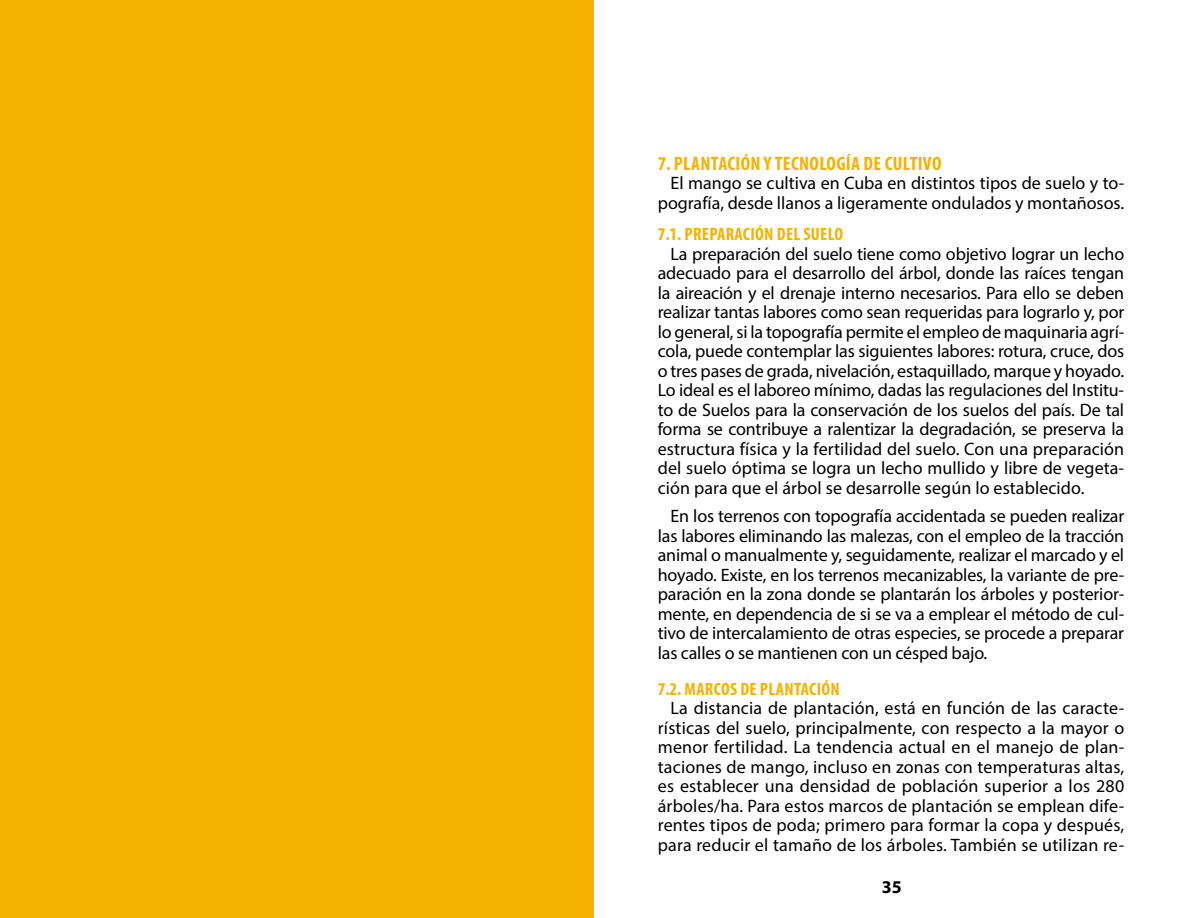
<style>
.page{position:relative;width:1188px;height:918px;background:#fff}
.page>*{position:absolute;margin:0;border:0;box-sizing:border-box;transform-origin:0 0}
.t1{font:700 condensed 19.5px "Myriad Pro";letter-spacing:.02em;color:#f6b200}
.t2{font:18px/19.5px "Myriad Pro";color:#000;text-align:justify}
.t3{font:700 condensed 18px "Myriad Pro";letter-spacing:.02em;color:#f6b200}
.t4{font:700 18px "Myriad Pro";color:#000}
</style>
<div class="page">
<div style="left:0;top:0;width:593px;height:918px;background:#f6b200"></div>
<p class="t1" style="left:658px;top:151px;width:285px">7. PLANTACIÓN Y TECNOLOGÍA DE CULTIVO</p>
<p class="t2" style="left:658px;top:173px;width:468px;text-align:right">El mango se cultiva en Cuba en distintos tipos de suelo y to&shy;pografía, desde llanos a ligeramente ondulados y montañosos.</p>
<p class="t3" style="left:658px;top:223px;width:187px">7.1. PREPARACIÓN DEL SUELO</p>
<p class="t2" style="left:658px;top:244px;width:468px;text-indent:13px">La preparación del suelo tiene como objetivo lograr un lecho adecuado para el desarrollo del árbol, donde las raíces tengan la aireación y el drenaje interno necesarios. Para ello se deben realizar tantas labores como sean requeridas para lograrlo y, por lo general, si la topografía permite el empleo de maquinaria agrí&shy;cola, puede contemplar las siguientes labores: rotura, cruce, dos o tres pases de grada, nivelación, estaquillado, marque y hoyado.<br>Lo ideal es el laboreo mínimo, dadas las regulaciones del Institu&shy;to de Suelos para la conservación de los suelos del país. De tal forma se contribuye a ralentizar la degradación, se preserva la estructura física y la fertilidad del suelo. Con una preparación del suelo óptima se logra un lecho mullido y libre de vegeta&shy;ción para que el árbol se desarrolle según lo establecido.</p>
<p class="t2" style="left:658px;top:506px;width:468px;text-indent:13px">En los terrenos con topografía accidentada se pueden realizar las labores eliminando las malezas, con el empleo de la tracción animal o manualmente y, seguidamente, realizar el marcado y el hoyado. Existe, en los terrenos mecanizables, la variante de pre&shy;paración en la zona donde se plantarán los árboles y posterior&shy;mente, en dependencia de si se va a emplear el método de cul&shy;tivo de intercalamiento de otras especies, se procede a preparar las calles o se mantienen con un césped bajo.</p>
<p class="t3" style="left:658px;top:677px;width:184px">7.2. MARCOS DE PLANTACIÓN</p>
<p class="t2" style="left:658px;top:698px;width:468px;text-indent:13px">La distancia de plantación, está en función de las caracte&shy;rísticas del suelo, principalmente, con respecto a la mayor o menor fertilidad. La tendencia actual en el manejo de plan&shy;taciones de mango, incluso en zonas con temperaturas altas, es establecer una densidad de población superior a los 280 árboles/ha. Para estos marcos de plantación se emplean dife&shy;rentes tipos de poda; primero para formar la copa y después, para reducir el tamaño de los árboles. También se utilizan re-</p>
<p class="t4" style="left:882px;top:875px;width:21px">35</p>
</div>
